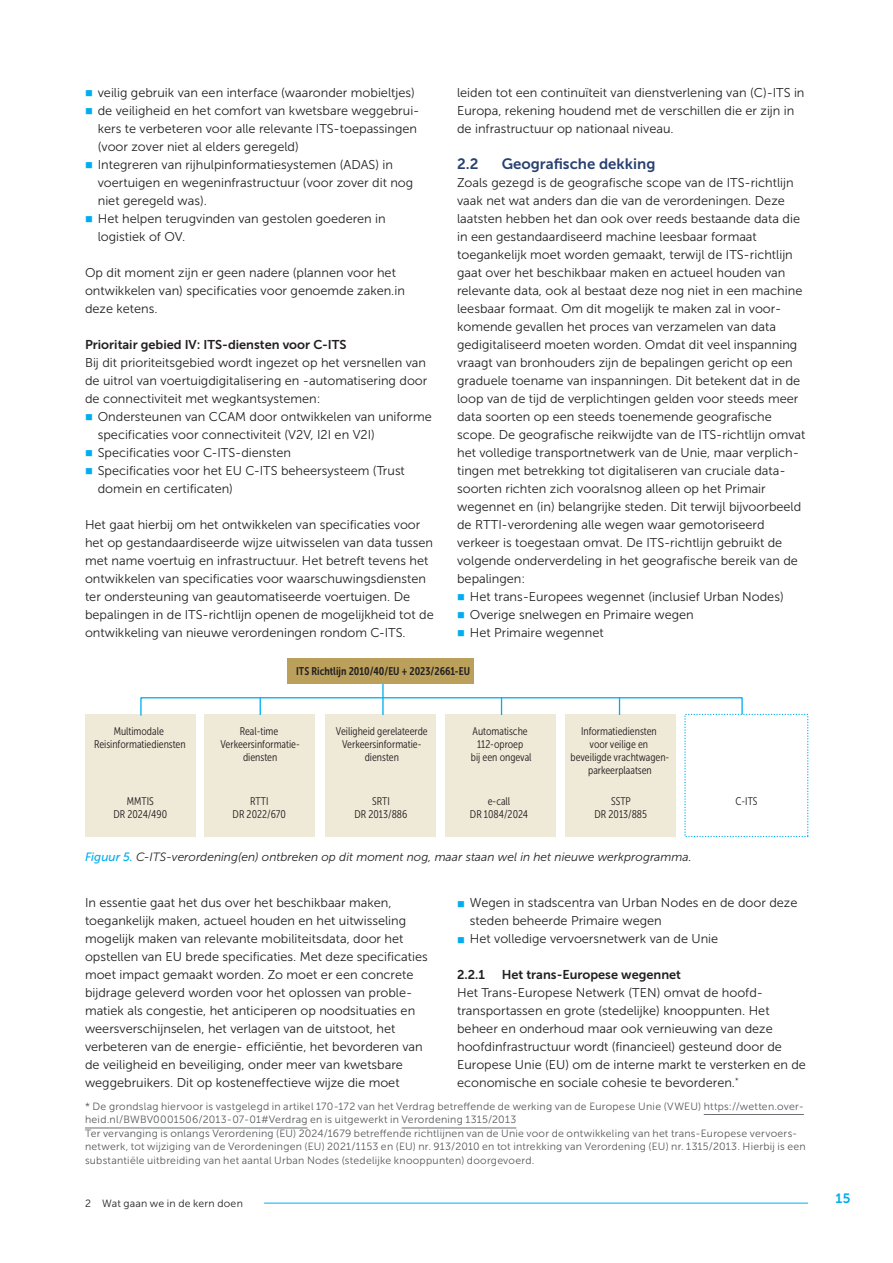
<style>
.page{position:relative;width:893px;height:1263px;background:#fff}
.page>*{position:absolute;margin:0;border:0;box-sizing:border-box;transform-origin:0 0}
._1_1_Kop__H2{font:15px "Museo Sans 700";color:#294172}
.t1{font:13.5px "Museo Sans 700";color:#00aeef}
.Broodtekst__P{font:12.75px/18px "Museo Sans 300";color:#231f20}
.Tussenkop_Nummerloos_Bold__H3{font:12.75px "Museo Sans 700";color:#231f20}
._1_1_1_Kop__H3{font:12.75px "Museo Sans 700";color:#231f20}
.t2{font:italic 12px "Museo Sans 300";color:#231f20}
.t3{font:11.1px/13px "Museo Sans Cond 300";color:#231f20;text-align:center}
.t4{font:11.1px "Museo Sans Cond 700";color:#231f20}
.t5{font:10.5px/13.5px "Museo Sans 300";letter-spacing:.025em;color:#57585a}
.t6{font:10.5px "Museo Sans 300";letter-spacing:.025em;color:#231f20}
.s1{font-family:"Museo Sans 500";color:#00aeef}
</style>
<div class="page">
<hr style="left:85px;top:1203px;width:723px;height:1px;background:#00aeef">
<div style="left:85px;top:1194px;width:179px;height:16px;background:#fff"></div>
<div style="left:325px;top:714px;width:111px;height:122px;background:#efe9d7"></div>
<div style="left:445px;top:714px;width:111px;height:122px;background:#efe9d7"></div>
<div style="left:565px;top:714px;width:111px;height:122px;background:#efe9d7"></div>
<div style="left:204px;top:714px;width:111px;height:122px;background:#efe9d7"></div>
<div style="left:85px;top:714px;width:111px;height:122px;background:#efe9d7"></div>
<div style="left:288px;top:659px;width:186px;height:25px;background:#baa05b"></div>
<hr style="left:382px;top:684px;width:2px;height:31px;background:#00aeef">
<svg style="left:140px;top:696px;width:603px;height:21px"></svg>
<hr style="left:704px;top:1114px;width:100px;height:1px;background:#6c6d70">
<hr style="left:85px;top:1128px;width:223px;height:1px;background:#6c6d70">
<hr style="left:402px;top:1128px;width:114px;height:1px;background:#6c6d70">
<p class="Broodtekst__P" style="left:98px;top:83px;width:318px">veilig gebruik van een interface (waaronder mobieltjes)</p>
<p class="Broodtekst__P" style="left:98px;top:101px;width:323px">de veiligheid en het comfort van kwetsbare weggebrui&shy;kers te verbeteren voor alle relevante ITS-toepassingen (voor zover niet al elders geregeld)</p>
<p class="Broodtekst__P" style="left:98px;top:155px;width:317px">Integreren van rijhulpinformatiesystemen (ADAS) in voertuigen en wegeninfrastructuur (voor zover dit nog niet geregeld was).</p>
<p class="Broodtekst__P" style="left:98px;top:209px;width:289px">Het helpen terugvinden van gestolen goederen in logistiek of OV.</p>
<p class="Broodtekst__P" style="left:85px;top:263px;width:321px">Op dit moment zijn er geen nadere (plannen voor het ontwikkelen van) specificaties voor genoemde zaken.in deze ketens.</p>
<h3 class="Tussenkop_Nummerloos_Bold__H3" style="left:85px;top:337px;width:263px">Prioritair gebied IV: ITS-diensten voor C-ITS</h3>
<p class="Broodtekst__P" style="left:85px;top:353px;width:344px;text-align:justify">Bij dit prioriteitsgebied wordt ingezet op het versnellen van de uitrol van voertuigdigitalisering en -automatisering door de connectiviteit met wegkantsystemen:</p>
<p class="Broodtekst__P" style="left:98px;top:407px;width:335px">Ondersteunen van CCAM door ontwikkelen van uniforme specificaties voor connectiviteit (V2V, I2I en V2I)</p>
<p class="Broodtekst__P" style="left:98px;top:443px;width:195px">Specificaties voor C-ITS-diensten</p>
<p class="Broodtekst__P" style="left:98px;top:461px;width:309px">Specificaties voor het EU C-ITS beheersysteem (Trust domein en certificaten)</p>
<p class="Broodtekst__P" style="left:85px;top:515px;width:350px">Het gaat hierbij om het ontwikkelen van specificaties voor het op gestandaardiseerde wijze uitwisselen van data tussen met name voertuig en infrastructuur. Het betreft tevens het ontwikkelen van specificaties voor waarschuwingsdiensten ter ondersteuning van geautomatiseerde voertuigen. De bepalingen in de ITS-richtlijn openen de mogelijkheid tot de ontwikkeling van nieuwe verordeningen rondom C-ITS.</p>
<p class="Broodtekst__P" style="left:457px;top:83px;width:349px">leiden tot een continuïteit van dienstverlening van (C)-ITS in<br>Europa, rekening houdend met de verschillen die er zijn in de infrastructuur op nationaal niveau.</p>
<h2 class="_1_1_Kop__H2" style="left:457px;top:155px;width:23px">2.2</h2>
<h2 class="_1_1_Kop__H2" style="left:502px;top:155px;width:155px">Geografische dekking</h2>
<p class="Broodtekst__P" style="left:457px;top:173px;width:350px">Zoals gezegd is de geografische scope van de ITS-richtlijn vaak net wat anders dan die van de verordeningen. Deze laatsten hebben het dan ook over reeds bestaande data die in een gestandaardiseerd machine leesbaar formaat toegankelijk moet worden gemaakt, terwijl de ITS-richtlijn gaat over het beschikbaar maken en actueel houden van relevante data, ook al bestaat deze nog niet in een machine leesbaar formaat. Om dit mogelijk te maken zal in voor&shy;komende gevallen het proces van verzamelen van data gedigitaliseerd moeten worden. Omdat dit veel inspanning vraagt van bronhouders zijn de bepalingen gericht op een graduele toename van inspanningen. Dit betekent dat in de loop van de tijd de verplichtingen gelden voor steeds meer data soorten op een steeds toenemende geografische scope. De geografische reikwijdte van de ITS-richtlijn omvat het volledige transportnetwerk van de Unie, maar verplich&shy;tingen met betrekking tot digitaliseren van cruciale data&shy;soorten richten zich vooralsnog alleen op het Primair wegennet en (in) belangrijke steden. Dit terwijl bijvoorbeeld de RTTI-verordening alle wegen waar gemotoriseerd verkeer is toegestaan omvat. De ITS-richtlijn gebruikt de volgende onderverdeling in het geografische bereik van de bepalingen:</p>
<p class="Broodtekst__P" style="left:470px;top:587px;width:315px">Het trans-Europees wegennet (inclusief Urban Nodes)</p>
<p class="Broodtekst__P" style="left:470px;top:605px;width:225px">Overige snelwegen en Primaire wegen</p>
<p class="Broodtekst__P" style="left:470px;top:623px;width:135px">Het Primaire wegennet</p>
<p class="t4" style="left:296px;top:665px;width:175px">ITS Richtlijn 2010/40/EU + 2023/2661-EU</p>
<p class="t3" style="left:94px;top:724px;width:93px">Multimodale<br>Reisinformatiediensten</p>
<p class="t3" style="left:221px;top:724px;width:81px">Real-time<br>Verkeersinformatie&shy;diensten</p>
<p class="t3" style="left:336px;top:724px;width:93px">Veiligheid gerelateerde<br>Verkeersinformatie&shy;diensten</p>
<p class="t3" style="left:471px;top:724px;width:62px">Automatische<br>112-oproep<br>bij een ongeval</p>
<p class="t3" style="left:571px;top:724px;width:100px">Informatiediensten<br>voor veilige en beveiligde vrachtwagen&shy;parkeerplaatsen</p>
<p class="t3" style="left:113px;top:794px;width:55px">MMTIS<br>DR 2024/490</p>
<p class="t3" style="left:233px;top:794px;width:55px">RTTI<br>DR 2022/670</p>
<p class="t3" style="left:355px;top:794px;width:54px">SRTI<br>DR 2013/886</p>
<p class="t3" style="left:470px;top:794px;width:60px">e-call<br>DR 1084/2024</p>
<p class="t3" style="left:595px;top:794px;width:54px">SSTP<br>DR 2013/885</p>
<p class="t3" style="left:736px;top:794px;width:24px">C-ITS</p>
<p class="t2" style="left:85px;top:850px;width:608px"><span class="s1">Figuur 5.</span> C-ITS-verordening(en) ontbreken op dit moment nog, maar staan wel in het nieuwe werkprogramma.</p>
<p class="Broodtekst__P" style="left:470px;top:893px;width:329px">Wegen in stadscentra van Urban Nodes en de door deze steden beheerde Primaire wegen</p>
<p class="Broodtekst__P" style="left:470px;top:929px;width:250px">Het volledige vervoersnetwerk van de Unie</p>
<h3 class="_1_1_1_Kop__H3" style="left:457px;top:967px;width:29px">2.2.1</h3>
<h3 class="_1_1_1_Kop__H3" style="left:502px;top:967px;width:181px">Het trans-Europese wegennet</h3>
<p class="Broodtekst__P" style="left:457px;top:983px;width:350px">Het Trans-Europese Netwerk (TEN) omvat de hoofd&shy;transportassen en grote (stedelijke) knooppunten. Het beheer en onderhoud maar ook vernieuwing van deze hoofdinfrastructuur wordt (financieel) gesteund door de Europese Unie (EU) om de interne markt te versterken en de economische en sociale cohesie te bevorderen.<sup>*</sup></p>
<p class="t5" style="left:85px;top:1100px;width:722px">* De grondslag hiervoor is vastgelegd in artikel 170-172 van het Verdrag betreffende de werking van de Europese Unie (VWEU) https://wetten.over&shy;heid.nl/BWBV0001506/2013-07-01#Verdrag en is uitgewerkt in Verordening 1315/2013<br>Ter vervanging is onlangs Verordening (EU) 2024/1679 betreffende richtlijnen van de Unie voor de ontwikkeling van het trans-Europese vervoers&shy;netwerk, tot wijziging van de Verordeningen (EU) 2021/1153 en (EU) nr. 913/2010 en tot intrekking van Verordening (EU) nr. 1315/2013. Hierbij is een substantiële uitbreiding van het aantal Urban Nodes (stedelijke knooppunten) doorgevoerd.</p>
<p class="Broodtekst__P" style="left:85px;top:893px;width:344px">In essentie gaat het dus over het beschikbaar maken, toegankelijk maken, actueel houden en het uitwisseling mogelijk maken van relevante mobiliteitsdata, door het opstellen van EU brede specificaties. Met deze specificaties moet impact gemaakt worden. Zo moet er een concrete bijdrage geleverd worden voor het oplossen van proble&shy;matiek als congestie, het anticiperen op noodsituaties en weersverschijnselen, het verlagen van de uitstoot, het verbeteren van de energie- efficiëntie, het bevorderen van de veiligheid en beveiliging, onder meer van kwetsbare weggebruikers. Dit op kosteneffectieve wijze die moet</p>
<p class="t6" style="left:85px;top:1197px;width:159px">2 Wat gaan we in de kern doen</p>
<p class="t1" style="left:835px;top:1190px;width:16px">15</p>
</div>
